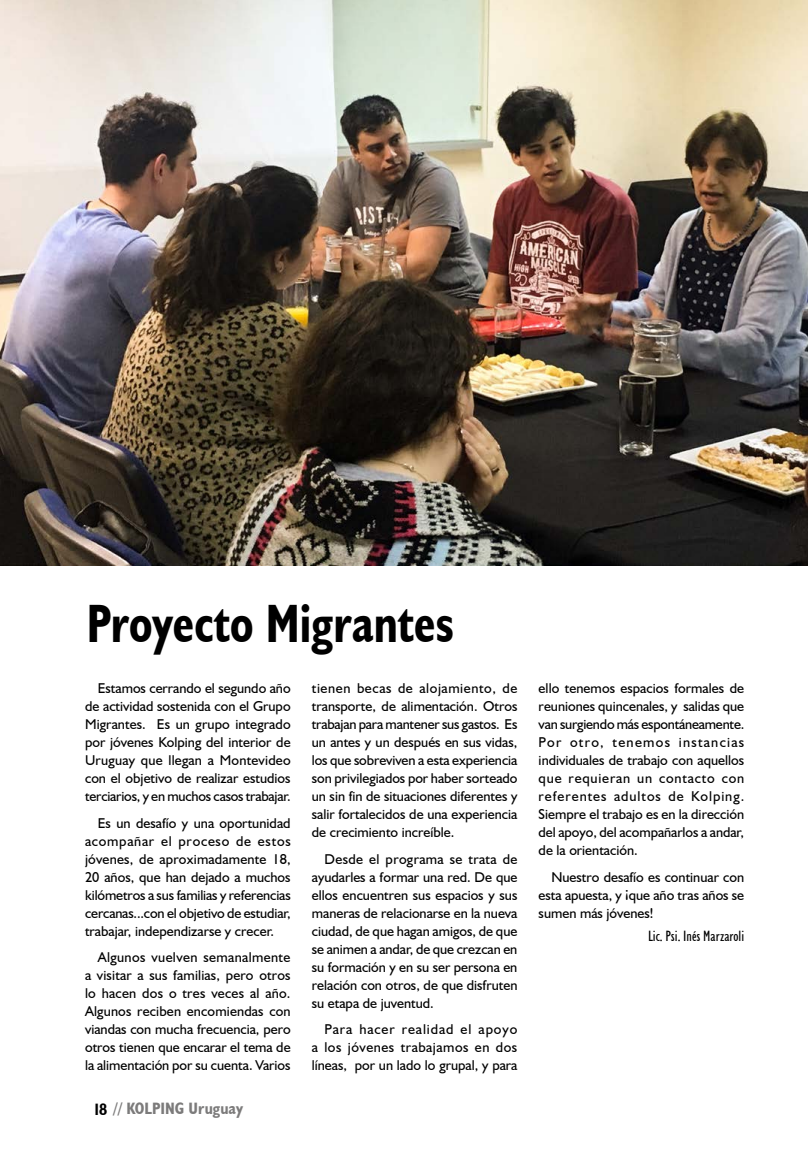
<style>
.page{position:relative;width:808px;height:1170px;background:#fff}
.page>*{position:absolute;margin:0;border:0;box-sizing:border-box;transform-origin:0 0}
.t1{font:700 condensed 54px "Humanist 521 BT";color:#000;scale:.9 1}
.t2{font:700 condensed 16.5px "Humanist 521 BT";color:#7c7b7b}
.t3{font:condensed 15px "Humanist 521 BT";color:#000}
.t4{font:14.25px/18px "Humanist 521 BT";color:#000;text-align:justify}
.s1{color:#000}
</style>
<div class="page">
<img style="left:0;top:0;width:808px;height:565px">
<h1 class="t1" style="left:87px;top:590px;width:410px">Proyecto Migrantes</h1>
<p class="t4" style="left:312px;top:678px;width:207px">tienen becas de alojamiento, de transporte, de alimentación. Otros trabajan para mantener sus gastos. Es un antes y un después en sus vidas, los que sobreviven a esta experiencia son privilegiados por haber sorteado un sin fin de situaciones diferentes y salir fortalecidos de una experiencia de crecimiento increíble.</p>
<p class="t4" style="left:312px;top:849px;width:207px;text-indent:13px">Desde el programa se trata de ayudarles a formar una red. De que ellos encuentren sus espacios y sus maneras de relacionarse en la nueva ciudad, de que hagan amigos, de que se animen a andar, de que crezcan en su formación y en su ser persona en relación con otros, de que disfruten su etapa de juventud.</p>
<p class="t4" style="left:312px;top:1019px;width:207px;text-indent:13px">Para hacer realidad el apoyo a los jóvenes trabajamos en dos líneas, por un lado lo grupal, y para</p>
<p class="t4" style="left:85px;top:678px;width:207px;text-indent:13px">Estamos cerrando el segundo año de actividad sostenida con el Grupo Migrantes. Es un grupo integrado por jóvenes Kolping del interior de Uruguay que llegan a Montevideo con el objetivo de realizar estudios terciarios, y en muchos casos trabajar.</p>
<p class="t4" style="left:85px;top:813px;width:207px;text-indent:13px">Es un desafío y una oportunidad acompañar el proceso de estos jóvenes, de aproximadamente 18, 20 años, que han dejado a muchos kilómetros a sus familias y referencias cercanas...con el objetivo de estudiar, trabajar, independizarse y crecer.</p>
<p class="t4" style="left:85px;top:947px;width:207px;text-indent:13px">Algunos vuelven semanalmente a visitar a sus familias, pero otros lo hacen dos o tres veces al año.<br>Algunos reciben encomiendas con viandas con mucha frecuencia, pero otros tienen que encarar el tema de la alimentación por su cuenta. Varios</p>
<p class="t2" style="left:94px;top:1098px;width:150px"><span class="s1">18</span> // KOLPING Uruguay</p>
<p class="t4" style="left:539px;top:678px;width:207px">ello tenemos espacios formales de reuniones quincenales, y salidas que van surgiendo más espontáneamente.<br>Por otro, tenemos instancias individuales de trabajo con aquellos que requieran un contacto con referentes adultos de Kolping.<br>Siempre el trabajo es en la dirección del apoyo, del acompañarlos a andar, de la orientación.</p>
<p class="t4" style="left:539px;top:867px;width:207px;text-indent:13px">Nuestro desafío es continuar con esta apuesta, y ¡que año tras años se sumen más jóvenes!</p>
<p class="t3" style="left:648px;top:927px;width:98px">Lic. Psi. Inés Marzaroli</p>
</div>
